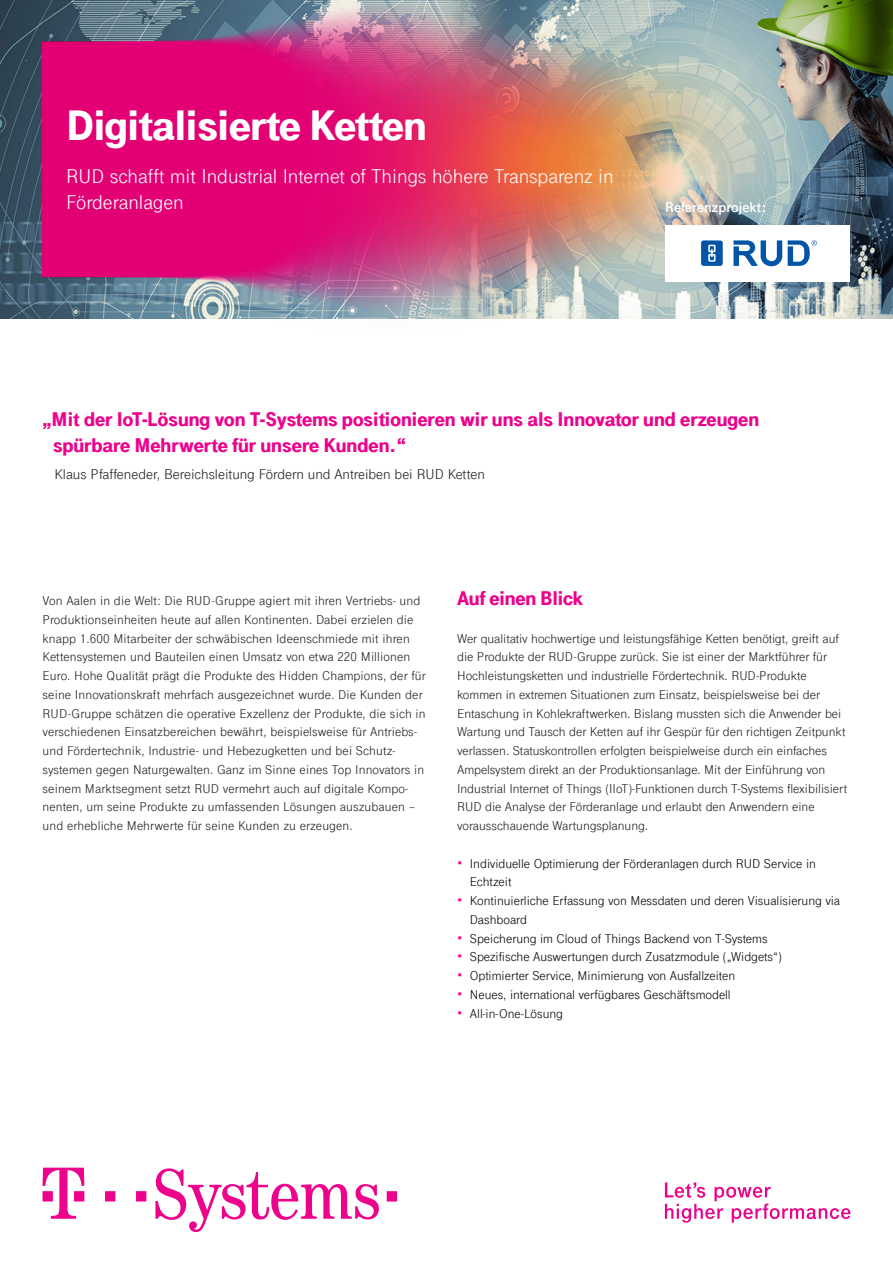
<style>
.page{position:relative;width:893px;height:1263px;background:#fff}
.page>*{position:absolute;margin:0;border:0;box-sizing:border-box;transform-origin:0 0}
.Subheadline_30_Nor_W{font:900 45px "Tele Grotesk Next";letter-spacing:-.01em;color:#fff}
.Zwischenheadline_14{font:900 21px/26.2px "Tele Grotesk Next";color:#ed028c}
.Text_14_Nor_Weiss{font:21px/26.2px "Tele Grotesk Next";color:#fff}
.t1{font:15px "Tele Grotesk Next";color:#231f20}
.Text_14_Nor_Weiss-2{font:700 15px "Tele Grotesk Next";letter-spacing:-.005em;color:#fff}
.Text_10_Nor_Schwarz{font:13.5px/18.8px "Tele Grotesk Next";letter-spacing:.01em;color:#231f20}
.Text_Digit_10_schwar{font:13.5px/18.8px "Tele Grotesk Next";color:#231f20}
.t2{font:13.5px/18.8px "Tele Grotesk Next";color:#040503}
.s1{font-size:15px;color:#ed028c}
</style>
<div class="page">
<img style="left:0;top:0;width:893px;height:319px">
<img style="left:43px;top:0;width:788px;height:319px">
<svg style="left:665px;top:1182px;width:185px;height:40px"></svg>
<svg style="left:105px;top:1191px;width:10px;height:10px"></svg>
<svg style="left:136px;top:1191px;width:10px;height:10px"></svg>
<svg style="left:43px;top:1168px;width:41px;height:51px"></svg>
<svg style="left:155px;top:1168px;width:224px;height:64px"></svg>
<svg style="left:387px;top:1191px;width:10px;height:10px"></svg>
<div style="left:666px;top:226px;width:184px;height:56px;background:#fff"></div>
<svg style="left:701px;top:240px;width:22px;height:26px"></svg>
<svg style="left:733px;top:240px;width:49px;height:26px"></svg>
<svg style="left:788px;top:240px;width:29px;height:26px"></svg>
<p class="Subheadline_30_Nor_W" style="left:66px;top:100px;width:362px">Digitalisierte Ketten</p>
<p class="Text_14_Nor_Weiss" style="left:66px;top:163px;width:549px">RUD schafft mit Industrial Internet of Things höhere Transparenz in<br>Förderanlagen</p>
<p class="Text_14_Nor_Weiss-2" style="left:665px;top:199px;width:103px">Referenzprojekt:</p>
<p class="Zwischenheadline_14" style="left:53px;top:406px;width:708px;text-indent:-11px">„Mit der IoT-Lösung von T-Systems positionieren wir uns als Innovator und erzeugen spürbare Mehrwerte für unsere Kunden.“</p>
<p class="t1" style="left:55px;top:466px;width:432px">Klaus Pfaffeneder, Bereichsleitung Fördern und Antreiben bei RUD Ketten</p>
<p class="Text_10_Nor_Schwarz" style="left:43px;top:591px;width:385px">Von Aalen in die Welt: Die RUD-Gruppe agiert mit ihren Vertriebs- und Produktionseinheiten heute auf allen Kontinenten. Dabei erzielen die knapp 1.600 Mitarbeiter der schwäbischen Ideenschmiede mit ihren Kettensystemen und Bauteilen einen Umsatz von etwa 220 Millionen Euro. Hohe Qualität prägt die Produkte des Hidden Champions, der für seine Innovationskraft mehrfach ausgezeichnet wurde. Die Kunden der RUD-Gruppe schätzen die operative Exzellenz der Produkte, die sich in verschiedenen Einsatzbereichen bewährt, beispielsweise für Antriebs&shy;und Fördertechnik, Industrie- und Hebezugketten und bei Schutz&shy;systemen gegen Naturgewalten. Ganz im Sinne eines Top Innovators in seinem Marktsegment setzt RUD vermehrt auch auf digitale Kompo&shy;nenten, um seine Produkte zu umfassenden Lösungen auszubauen – und erhebliche Mehrwerte für seine Kunden zu erzeugen.</p>
<p class="Zwischenheadline_14" style="left:457px;top:585px;width:128px">Auf einen Blick</p>
<p class="Text_Digit_10_schwar" style="left:457px;top:629px;width:392px">Wer qualitativ hochwertige und leistungsfähige Ketten benötigt, greift auf die Produkte der RUD-Gruppe zurück. Sie ist einer der Marktführer für Hochleistungsketten und industrielle Fördertechnik. RUD-Produkte kommen in extremen Situationen zum Einsatz, beispielsweise bei der Entaschung in Kohlekraftwerken. Bislang mussten sich die Anwender bei Wartung und Tausch der Ketten auf ihr Gespür für den richtigen Zeitpunkt verlassen. Statuskontrollen erfolgten beispielweise durch ein einfaches Ampelsystem direkt an der Produktionsanlage. Mit der Einführung von Industrial Internet of Things (IIoT)-Funktionen durch T-Systems flexibilisiert RUD die Analyse der Förderanlage und erlaubt den Anwendern eine vorausschauende Wartungsplanung.</p>
<p class="t2" style="left:470px;top:854px;width:348px;text-indent:-13px"><span class="s1">•</span> Individuelle Optimierung der Förderanlagen durch RUD Service in<br>Echtzeit</p>
<p class="t2" style="left:470px;top:891px;width:372px;text-indent:-13px"><span class="s1">•</span> Kontinuierliche Erfassung von Messdaten und deren Visualisierung via<br>Dashboard</p>
<p class="t2" style="left:457px;top:929px;width:312px"><span class="s1">•</span> Speicherung im Cloud of Things Backend von T-Systems</p>
<p class="t2" style="left:457px;top:948px;width:326px"><span class="s1">•</span> Spezifische Auswertungen durch Zusatzmodule („Widgets“)</p>
<p class="t2" style="left:457px;top:966px;width:280px"><span class="s1">•</span> Optimierter Service, Minimierung von Ausfallzeiten</p>
<p class="t2" style="left:457px;top:985px;width:275px"><span class="s1">•</span> Neues, international verfügbares Geschäftsmodell</p>
<p class="t2" style="left:457px;top:1004px;width:107px"><span class="s1">•</span> All-in-One-Lösung</p>
</div>
